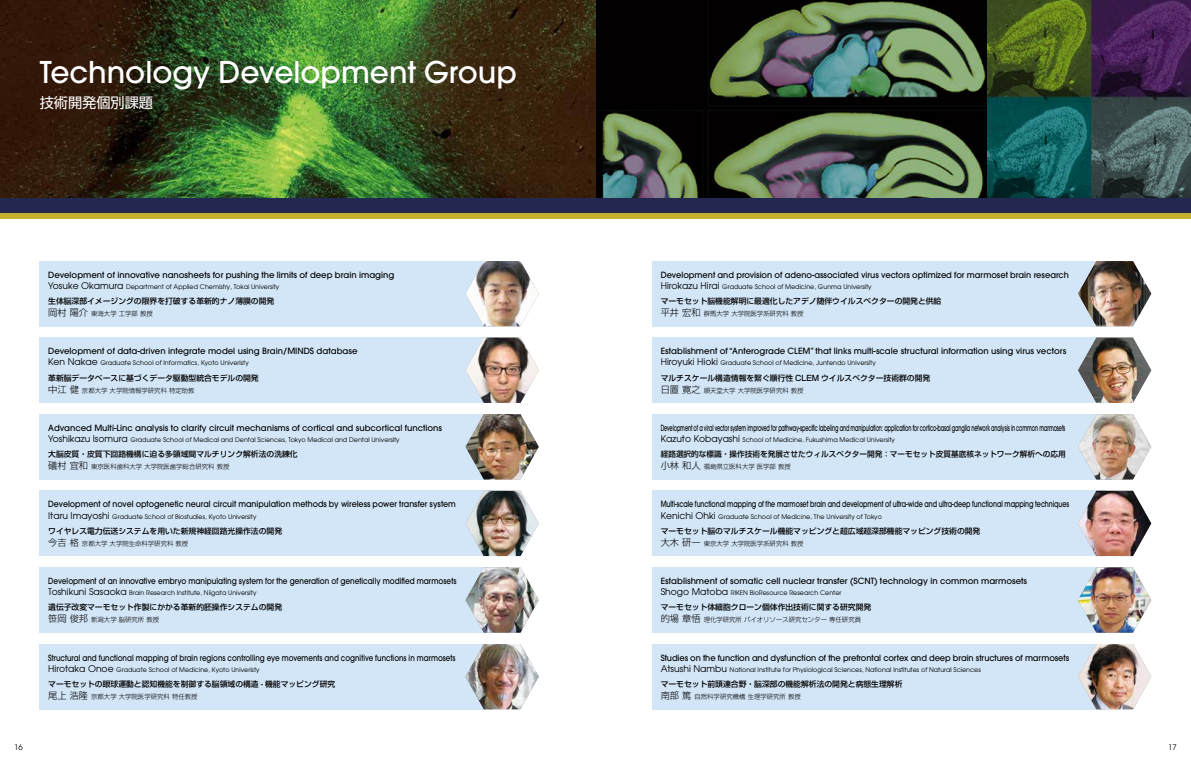
<style>
.page{position:relative;width:1191px;height:766px;background:#fff}
.page>*{position:absolute;margin:0;border:0;box-sizing:border-box;transform-origin:0 0}
.t1{font:500 29.8px "Avant Garde";color:#fff}
.t2{font:14.2px "Shin Go Pro";color:#fff}
.t3{font:500 8.5px "Avant Garde";color:#000}
.t4{font:500 8.5px "Avant Garde";letter-spacing:-.02em;color:#000;scale:.58 1}
.t5{font:500 8.5px "Avant Garde";color:#000;scale:.75 1}
.t6{font:500 8.5px "Avant Garde";color:#000;scale:.84 1}
.t7{font:500 8.5px "Avant Garde";color:#000;scale:.86 1}
.t8{font:500 8.5px "Avant Garde";color:#000;scale:.93 1}
.t9{font:500 7.8px "Shin Go Pro";color:#000}
.t10{font:7.8px "Avant Garde";color:#000}
.t11{font:6.4px "Avant Garde";color:#000}
.t12{font:300 6.4px "Shin Go Pro";color:#000}
.s1{font-size:9.2px}
</style>
<div class="page">
<img style="left:596px;top:0;width:595px;height:198px">
<img style="left:0;top:0;width:595px;height:198px">
<div style="left:0;top:198px;width:1191px;height:15px;background:#222850"></div>
<div style="left:0;top:213px;width:1191px;height:5px;background:#c3b12f"></div>
<div style="left:40px;top:337px;width:453px;height:66px;background:#d3e6f7"></div>
<img style="left:465px;top:337px;width:74px;height:66px">
<div style="left:652px;top:337px;width:453px;height:66px;background:#d3e6f7"></div>
<img style="left:1078px;top:337px;width:73px;height:66px">
<div style="left:40px;top:414px;width:453px;height:65px;background:#d3e6f7"></div>
<img style="left:465px;top:414px;width:74px;height:65px">
<div style="left:652px;top:414px;width:453px;height:65px;background:#d3e6f7"></div>
<img style="left:1078px;top:414px;width:73px;height:65px">
<div style="left:40px;top:490px;width:453px;height:66px;background:#d3e6f7"></div>
<img style="left:465px;top:490px;width:74px;height:66px">
<div style="left:652px;top:490px;width:453px;height:66px;background:#d3e6f7"></div>
<img style="left:1078px;top:490px;width:73px;height:66px">
<div style="left:40px;top:643px;width:453px;height:66px;background:#d3e6f7"></div>
<img style="left:465px;top:643px;width:74px;height:66px">
<div style="left:40px;top:567px;width:453px;height:65px;background:#d3e6f7"></div>
<img style="left:465px;top:567px;width:74px;height:65px">
<div style="left:652px;top:567px;width:453px;height:65px;background:#d3e6f7"></div>
<img style="left:1078px;top:567px;width:73px;height:65px">
<div style="left:40px;top:261px;width:453px;height:65px;background:#d3e6f7"></div>
<img style="left:465px;top:261px;width:74px;height:65px">
<div style="left:652px;top:261px;width:453px;height:65px;background:#d3e6f7"></div>
<img style="left:1078px;top:261px;width:73px;height:65px">
<div style="left:652px;top:643px;width:453px;height:66px;background:#d3e6f7"></div>
<img style="left:1078px;top:643px;width:73px;height:66px">
<h1 class="t1" style="left:40px;top:53px;width:479px">Technology Development Group</h1>
<h2 class="t2" style="left:40px;top:90px;width:115px">技術開発個別課題</h2>
<p class="t10" style="left:14px;top:742px;width:10px">16</p>
<h3 class="t3" style="left:48px;top:269px;width:348px">Development of innovative nanosheets for pushing the limits of deep brain imaging</h3>
<p class="t11" style="left:48px;top:282px;width:233px"><span class="s1">Yosuke Okamura</span> Department of Applied Chemistry, Tokai University</p>
<p class="t9" style="left:48px;top:294px;width:228px">生体脳深部イメージングの限界を打破する革新的ナノ薄膜の開発</p>
<p class="t12" style="left:48px;top:308px;width:106px"><span class="s1">岡村 陽介</span> 東海大学 工学部 教授</p>
<h3 class="t3" style="left:48px;top:346px;width:311px">Development of data-driven integrate model using Brain/MINDS database</h3>
<p class="t11" style="left:48px;top:359px;width:202px"><span class="s1">Ken Nakae</span> Graduate School of Informatics, Kyoto Univeristy</p>
<p class="t9" style="left:48px;top:371px;width:212px">革新脳データベースに基づくデータ駆動型統合モデルの開発</p>
<p class="t12" style="left:48px;top:385px;width:148px"><span class="s1">中江 健</span> 京都大学 大学院情報学研究科 特定助教</p>
<h3 class="t3" style="left:48px;top:422px;width:395px">Advanced Multi-Linc analysis to clarify circuit mechanisms of cortical and subcortical functions</h3>
<p class="t11" style="left:48px;top:435px;width:353px"><span class="s1">Yoshikazu Isomura</span> Graduate School of Medical and Dental Sciences, Tokyo Medical and Dental University</p>
<p class="t9" style="left:48px;top:447px;width:251px">大脳皮質・皮質下回路機構に迫る多領域間マルチリンク解析法の洗練化</p>
<p class="t12" style="left:48px;top:461px;width:183px"><span class="s1">礒村 宜和</span> 東京医科歯科大学 大学院医歯学総合研究科 教授</p>
<h3 class="t8" style="left:48px;top:499px;width:440px">Development of novel optogenetic neural circuit manipulation methods by wireless power transfer system</h3>
<p class="t11" style="left:48px;top:512px;width:210px"><span class="s1">Itaru Imayoshi</span> Graduate School of Biostudies, Kyoto University</p>
<p class="t9" style="left:48px;top:524px;width:235px">ワイヤレス電力伝送システムを用いた新規神経回路光操作法の開発</p>
<p class="t12" style="left:48px;top:538px;width:142px"><span class="s1">今吉 格</span> 京都大学 大学院生命科学研究科 教授</p>
<h3 class="t7" style="left:48px;top:575px;width:476px">Development of an innovative embryo manipulating system for the generation of genetically modified marmosets</h3>
<p class="t11" style="left:48px;top:588px;width:210px"><span class="s1">Toshikuni Sasaoka</span> Brain Research Institute, Niigata University</p>
<p class="t9" style="left:48px;top:601px;width:235px">遺伝子改変マーモセット作製にかかる革新的胚操作システムの開発</p>
<p class="t12" style="left:48px;top:614px;width:113px"><span class="s1">笹岡 俊邦</span> 新潟大学 脳研究所 教授</p>
<h3 class="t6" style="left:48px;top:652px;width:486px">Structural and functional mapping of brain regions controlling eye movements and cognitive functions in marmosets</h3>
<p class="t11" style="left:48px;top:665px;width:213px"><span class="s1">Hirotaka Onoe</span> Graduate School of Medicine, Kyoto Univeristy</p>
<p class="t9" style="left:48px;top:677px;width:288px">マーモセットの眼球運動と認知機能を制御する脳領域の構造 - 機能マッピング研究</p>
<p class="t12" style="left:48px;top:691px;width:151px"><span class="s1">尾上 浩隆</span> 京都大学 大学院医学研究科 特任教授</p>
<h3 class="t3" style="left:660px;top:269px;width:410px">Development and provision of adeno-associated virus vectors optimized for marmoset brain research</h3>
<p class="t11" style="left:660px;top:282px;width:212px"><span class="s1">Hirokazu Hirai</span> Graduate School of Medicine, Gunma University</p>
<p class="t9" style="left:660px;top:294px;width:282px">マーモセット脳機能解明に最適化したアデノ随伴ウイルスベクターの開発と供給</p>
<p class="t12" style="left:660px;top:308px;width:144px"><span class="s1">平井 宏和</span> 群馬大学 大学院医学系研究科 教授</p>
<h3 class="t3" style="left:660px;top:346px;width:407px">Establishment of “Anterograde CLEM” that links multi-scale structural information using virus vectors</h3>
<p class="t11" style="left:660px;top:359px;width:216px"><span class="s1">Hiroyuki Hioki</span> Graduate School of Medicine, Juntendo University</p>
<p class="t9" style="left:660px;top:371px;width:271px">マルチスケール構造情報を繋ぐ順行性 CLEM ウイルスベクター技術群の開発</p>
<p class="t12" style="left:660px;top:385px;width:144px"><span class="s1">日置 寛之</span> 順天堂大学 大学院医学研究科 教授</p>
<h3 class="t4" style="left:660px;top:422px;width:699px">Development of a viral vector system improved for pathway-specific labeling and manipulation: application for cortico-basal ganglia network analysis in common marmosets</h3>
<p class="t11" style="left:660px;top:435px;width:236px"><span class="s1">Kazuto Kobayashi</span> School of Medicine, Fukushima Medical University</p>
<p class="t9" style="left:660px;top:447px;width:406px">経路選択的な標識・操作技術を発展させたウィルスベクター開発：マーモセット皮質基底核ネットワーク解析への応用</p>
<p class="t12" style="left:660px;top:461px;width:132px"><span class="s1">小林 和人</span> 福島県立医科大学 医学部 教授</p>
<h3 class="t5" style="left:660px;top:499px;width:546px">Multi-scale functional mapping of the marmoset brain and development of ultra-wide and ultra-deep functional mapping techniques</h3>
<p class="t11" style="left:660px;top:512px;width:223px"><span class="s1">Kenichi Ohki</span> Graduate School of Medicine, The University of Tokyo</p>
<p class="t9" style="left:660px;top:524px;width:321px">マーモセット脳のマルチスケール機能マッピングと超広域超深部機能マッピング技術の開発</p>
<p class="t12" style="left:660px;top:538px;width:144px"><span class="s1">大木 研一</span> 東京大学 大学院医学系研究科 教授</p>
<h3 class="t3" style="left:660px;top:575px;width:368px">Establishment of somatic cell nuclear transfer (SCNT) technology in common marmosets</h3>
<p class="t11" style="left:660px;top:588px;width:182px"><span class="s1">Shogo Matoba</span> RIKEN BioResource Research Center</p>
<p class="t9" style="left:660px;top:601px;width:212px">マーモセット体細胞クローン個体作出技術に関する研究開発</p>
<p class="t12" style="left:660px;top:614px;width:202px"><span class="s1">的場 章悟</span> 理化学研究所 バイオリソース研究センター 専任研究員</p>
<h3 class="t3" style="left:660px;top:652px;width:410px">Studies on the function and dysfunction of the prefrontal cortex and deep brain structures of marmosets</h3>
<p class="t11" style="left:660px;top:665px;width:322px"><span class="s1">Atsushi Nambu</span> National Institute for Physiological Sciences, National Institutes of Natural Sciences</p>
<p class="t9" style="left:660px;top:677px;width:243px">マーモセット前頭連合野・脳深部の機能解析法の開発と病態生理解析</p>
<p class="t12" style="left:660px;top:691px;width:142px"><span class="s1">南部 篤</span> 自然科学研究機構 生理学研究所 教授</p>
<p class="t10" style="left:1168px;top:742px;width:10px">17</p>
</div>
